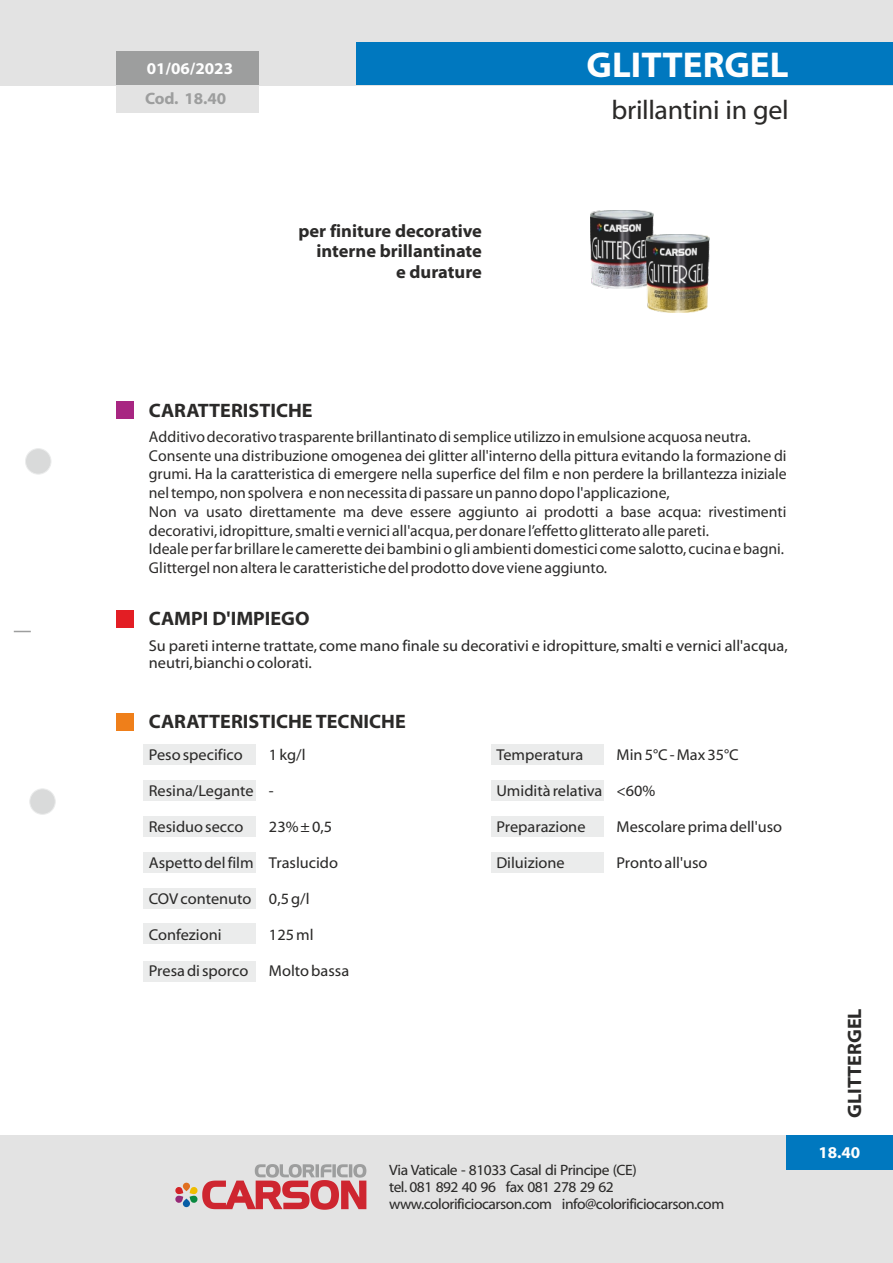
<style>
.page{position:relative;width:893px;height:1263px;background:#fff}
.page>*{position:absolute;margin:0;border:0;box-sizing:border-box;transform-origin:0 0}
.t1{font:36px "Myriad Bd Web";color:#fefefe}
.t2{font:27px "Myriad Web";letter-spacing:-.015em;color:#2b2a29}
.t3{font:19.5px "Myriad Bd Web";color:#2b2a29}
.t4{font:18px/20.5px "Myriad Bd Web";color:#2b2a29;text-align:right}
.t5{font:16.5px "Myriad Bd Web";color:#fefefe}
.t6{font:16.5px "Myriad Bd Web";color:#9d9e9e}
.t7{font:15.75px/18.8px "Myriad Pro";color:#2b2a29}
.t8{font:15.75px/17.9px "Myriad Web";color:#2b2a29}
.t9{font:15px/17.1px "Myriad Web";letter-spacing:-.035em;color:#2b2a29}
</style>
<div class="page">
<div style="left:491px;top:744px;width:113px;height:20px;background:#ebecec"></div>
<div style="left:491px;top:780px;width:113px;height:21px;background:#ebecec"></div>
<div style="left:491px;top:816px;width:113px;height:21px;background:#ebecec"></div>
<div style="left:491px;top:852px;width:113px;height:21px;background:#ebecec"></div>
<div style="left:144px;top:744px;width:112px;height:20px;background:#ebecec"></div>
<div style="left:144px;top:780px;width:112px;height:21px;background:#ebecec"></div>
<div style="left:144px;top:816px;width:112px;height:21px;background:#ebecec"></div>
<div style="left:144px;top:852px;width:112px;height:21px;background:#ebecec"></div>
<div style="left:144px;top:888px;width:112px;height:21px;background:#ebecec"></div>
<div style="left:144px;top:923px;width:112px;height:21px;background:#ebecec"></div>
<div style="left:144px;top:961px;width:112px;height:20px;background:#ebecec"></div>
<div style="left:0;top:0;width:893px;height:85px;background:#e3e3e3"></div>
<div style="left:356px;top:43px;width:537px;height:42px;background:#0078bf"></div>
<div style="left:116px;top:51px;width:143px;height:34px;background:#9d9e9e"></div>
<svg style="left:14px;top:631px;width:17px;height:1px"></svg>
<div style="left:30px;top:789px;width:25px;height:25px;background:#d9dada;border:1px solid #ebecec;border-radius:50%"></div>
<div style="left:25px;top:448px;width:26px;height:26px;background:#d9dada;border:1px solid #ebecec;border-radius:50%"></div>
<div style="left:116px;top:402px;width:17px;height:17px;background:#a82682"></div>
<div style="left:116px;top:610px;width:17px;height:17px;background:#e31e24"></div>
<div style="left:116px;top:713px;width:17px;height:17px;background:#ef7f1a"></div>
<div style="left:116px;top:85px;width:143px;height:28px;background:#e3e3e3"></div>
<div style="left:0;top:1135px;width:893px;height:128px;background:#e3e3e3"></div>
<div style="left:787px;top:1135px;width:106px;height:34px;background:#0078bf"></div>
<svg style="left:175px;top:1164px;width:191px;height:46px"></svg>
<img style="left:590px;top:211px;width:63px;height:78px">
<img style="left:646px;top:235px;width:63px;height:77px">
<p class="t5" style="left:147px;top:62px;width:88px">01/06/2023</p>
<p class="t6" style="left:145px;top:92px;width:83px">Cod. 18.40</p>
<p class="t4" style="left:298px;top:222px;width:185px">per finiture decorative interne brillantinate<br>e durature</p>
<h1 class="t1" style="left:587px;top:51px;width:203px">GLITTERGEL</h1>
<h2 class="t2" style="left:612px;top:100px;width:178px">brillantini in gel</h2>
<p class="t3" style="left:149px;top:403px;width:165px">CARATTERISTICHE</p>
<p class="t7" style="left:149px;top:429px;width:603px">Additivo decorativo trasparente brillantinato di semplice utilizzo in emulsione acquosa neutra.</p>
<p class="t7" style="left:149px;top:447px;width:639px">Consente una distribuzione omogenea dei glitter all'interno della pittura evitando la formazione di grumi. Ha la caratteristica di emergere nella superfice del film e non perdere la brillantezza iniziale nel tempo, non spolvera e non necessita di passare un panno dopo l'applicazione,<br>Non va usato direttamente ma deve essere aggiunto ai prodotti a base acqua: rivestimenti decorativi, idropitture, smalti e vernici all'acqua, per donare l’effetto glitterato alle pareti.</p>
<p class="t7" style="left:149px;top:541px;width:637px">Ideale per far brillare le camerette dei bambini o gli ambienti domestici come salotto, cucina e bagni.</p>
<p class="t7" style="left:149px;top:560px;width:460px">Glittergel non altera le caratteristiche del prodotto dove viene aggiunto.</p>
<p class="t3" style="left:149px;top:610px;width:162px">CAMPI D'IMPIEGO</p>
<p class="t8" style="left:149px;top:637px;width:640px">Su pareti interne trattate, come mano finale su decorativi e idropitture, smalti e vernici all'acqua, neutri,bianchi o colorati.</p>
<p class="t3" style="left:149px;top:714px;width:258px">CARATTERISTICHE TECNICHE</p>
<p class="t8" style="left:269px;top:747px;width:38px">1 kg/l</p>
<p class="t8" style="left:149px;top:747px;width:95px">Peso specifico</p>
<p class="t8" style="left:149px;top:783px;width:106px">Resina/Legante</p>
<p class="t8" style="left:269px;top:783px;width:6px">-</p>
<p class="t8" style="left:269px;top:819px;width:65px">23% ± 0,5</p>
<p class="t8" style="left:149px;top:819px;width:96px">Residuo secco</p>
<p class="t8" style="left:149px;top:855px;width:106px">Aspetto del film</p>
<p class="t8" style="left:269px;top:855px;width:71px">Traslucido</p>
<p class="t8" style="left:149px;top:891px;width:104px">COVcontenuto</p>
<p class="t8" style="left:149px;top:927px;width:74px">Confezioni</p>
<p class="t8" style="left:269px;top:891px;width:42px">0,5 g/l</p>
<p class="t8" style="left:269px;top:927px;width:46px">125 ml</p>
<p class="t8" style="left:149px;top:963px;width:101px">Presa di sporco</p>
<p class="t8" style="left:269px;top:963px;width:82px">Molto bassa</p>
<p class="t8" style="left:496px;top:747px;width:88px">Temperatura</p>
<p class="t8" style="left:496px;top:783px;width:108px">Umidità relativa</p>
<p class="t8" style="left:496px;top:819px;width:91px">Preparazione</p>
<p class="t8" style="left:496px;top:855px;width:70px">Diluizione</p>
<p class="t8" style="left:616px;top:747px;width:124px">Min 5°C - Max 35°C</p>
<p class="t8" style="left:616px;top:783px;width:40px">&lt;60%</p>
<p class="t8" style="left:616px;top:819px;width:167px">Mescolare prima dell'uso</p>
<p class="t8" style="left:616px;top:855px;width:92px">Pronto all'uso</p>
<p class="t9" style="left:389px;top:1163px;width:337px">Via Vaticale - 81033 Casal di Principe (CE)<br>tel. 081 892 40 96 fax 081 278 29 62 www.colorificiocarson.com info@colorificiocarson.com</p>
<p class="t3" style="left:847px;top:1118px;width:111px;rotate:-90deg">GLITTERGEL</p>
<p class="t5" style="left:818px;top:1146px;width:43px">18.40</p>
</div>
